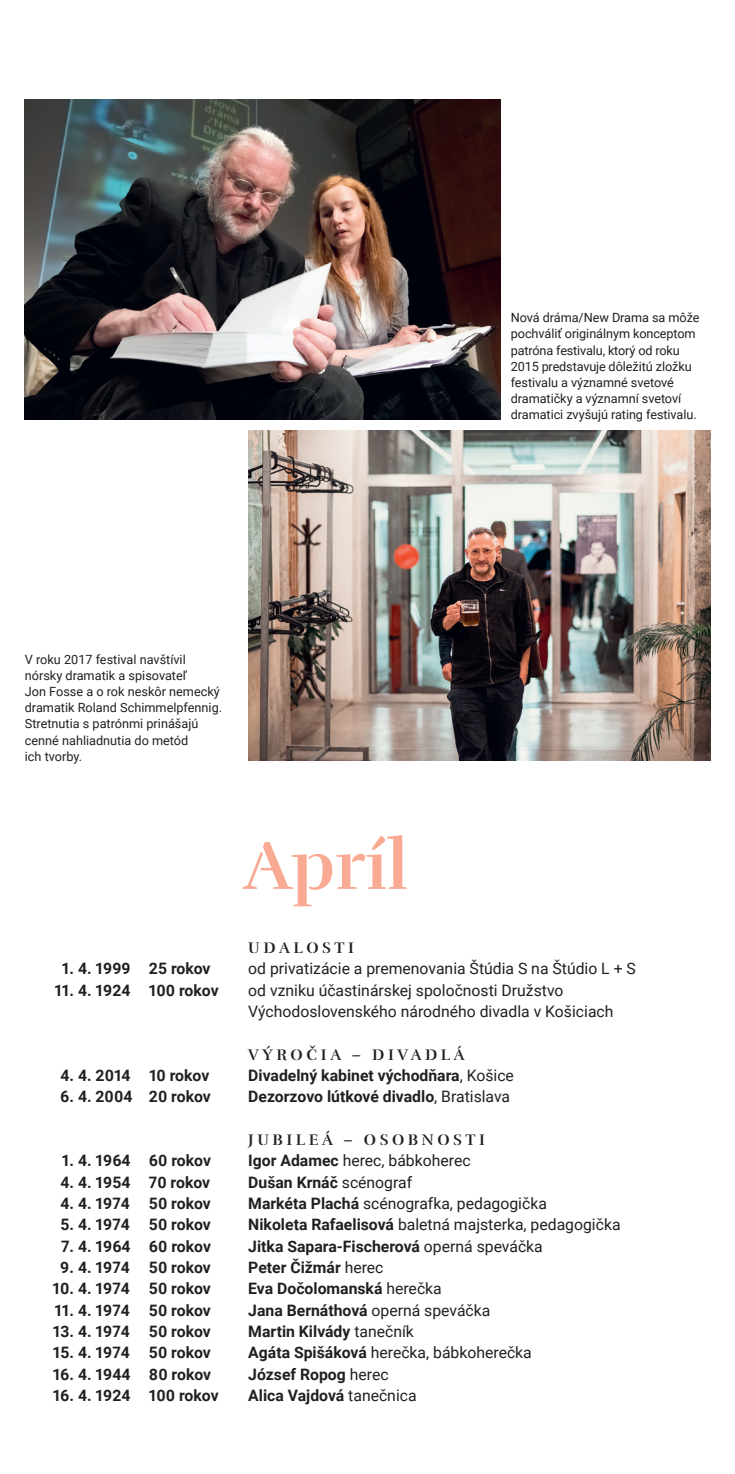
<style>
.page{position:relative;width:735px;height:1474px;background:#fff}
.page>*{position:absolute;margin:0;border:0;box-sizing:border-box;transform-origin:0 0}
.t1{font:70px "Rufina Stencil Alt 02 Bold CE";color:#f8aa93}
.t2{font:700 15.75px "Roboto";color:#231f20}
.t3{font:15.75px/21.3px "Roboto";color:#231f20}
.t4{font:15.75px "Rufina Stencil Alt 02 Bold CE";letter-spacing:.225em;color:#231f20}
.t5{font:12.6px/16.3px "Roboto";letter-spacing:-.005em;color:#231f20}
.s1{font-weight:400}
.s2{font-weight:700}
</style>
<div class="page">
<img style="left:248px;top:430px;width:461px;height:330px">
<img style="left:25px;top:99px;width:475px;height:320px">
<p class="t5" style="left:25px;top:650px;width:199px">V roku 2017 festival navštívil nórsky dramatik a spisovateľ<br>Jon Fosse a o rok neskôr nemecký dramatik Roland Schimmelpfennig.<br>Stretnutia s patrónmi prinášajú cenné nahliadnutia do metód<br>ich tvorby.</p>
<h1 class="t1" style="left:243px;top:819px;width:166px">Apríl</h1>
<p class="t4" style="left:248px;top:937px;width:107px">UDALOSTI</p>
<p class="t5" style="left:510px;top:309px;width:190px">Nová dráma/New Drama sa môže pochváliť originálnym konceptom patróna festivalu, ktorý od roku<br>2015 predstavuje dôležitú zložku festivalu a významné svetové dramatičky a významní svetoví dramatici zvyšujú rating festivalu.</p>
<p class="t2" style="left:62px;top:957px;width:150px">1. 4. 1999 25 rokov</p>
<p class="t3" style="left:248px;top:957px;width:389px">od privatizácie a premenovania Štúdia S na Štúdio L + S</p>
<p class="t2" style="left:54px;top:978px;width:166px">11. 4. 1924 100 rokov</p>
<p class="t3" style="left:248px;top:978px;width:366px">od vzniku účastinárskej spoločnosti Družstvo<br>Východoslovenského národného divadla v Košiciach</p>
<p class="t4" style="left:248px;top:1043px;width:218px">VÝROČIA – DIVADLÁ</p>
<p class="t2" style="left:60px;top:1064px;width:150px">4. 4. 2014 10 rokov</p>
<p class="t2" style="left:248px;top:1064px;width:267px">Divadelný kabinet východňara<span class="s1">, Košice</span></p>
<p class="t2" style="left:60px;top:1085px;width:152px">6. 4. 2004 20 rokov</p>
<p class="t2" style="left:248px;top:1085px;width:263px">Dezorzovo lútkové divadlo<span class="s1">, Bratislava</span></p>
<p class="t4" style="left:248px;top:1129px;width:238px">JUBILEÁ – OSOBNOSTI</p>
<p class="t2" style="left:62px;top:1149px;width:150px">1. 4. 1964 60 rokov</p>
<p class="t3" style="left:248px;top:1149px;width:224px"><span class="s2">Igor Adamec</span> herec, bábkoherec</p>
<p class="t2" style="left:60px;top:1170px;width:151px">4. 4. 1954 70 rokov</p>
<p class="t2" style="left:248px;top:1170px;width:165px">Dušan Krnáč <span class="s1">scénograf</span></p>
<p class="t2" style="left:60px;top:1192px;width:152px">4. 4. 1974 50 rokov</p>
<p class="t3" style="left:248px;top:1191px;width:300px"><span class="s2">Markéta Plachá</span> scénografka, pedagogička</p>
<p class="t2" style="left:60px;top:1213px;width:152px">5. 4. 1974 50 rokov</p>
<p class="t3" style="left:248px;top:1213px;width:373px"><span class="s2">Nikoleta Rafaelisová</span> baletná majsterka, pedagogička</p>
<p class="t2" style="left:61px;top:1234px;width:151px">7. 4. 1964 60 rokov</p>
<p class="t2" style="left:248px;top:1234px;width:296px">Jitka Sapara-Fischerová <span class="s1">operná speváčka</span></p>
<p class="t2" style="left:60px;top:1256px;width:152px">9. 4. 1974 50 rokov</p>
<p class="t2" style="left:248px;top:1256px;width:137px">Peter Čižmár <span class="s1">herec</span></p>
<p class="t2" style="left:53px;top:1277px;width:160px">10. 4. 1974 50 rokov</p>
<p class="t2" style="left:248px;top:1277px;width:195px">Eva Dočolomanská <span class="s1">herečka</span></p>
<p class="t2" style="left:54px;top:1298px;width:158px">11. 4. 1974 50 rokov</p>
<p class="t2" style="left:248px;top:1298px;width:243px">Jana Bernáthová <span class="s1">operná speváčka</span></p>
<p class="t2" style="left:53px;top:1320px;width:159px">13. 4. 1974 50 rokov</p>
<p class="t2" style="left:248px;top:1320px;width:167px">Martin Kilvády <span class="s1">tanečník</span></p>
<p class="t2" style="left:53px;top:1341px;width:159px">15. 4. 1974 50 rokov</p>
<p class="t3" style="left:248px;top:1341px;width:285px"><span class="s2">Agáta Spišáková</span> herečka, bábkoherečka</p>
<p class="t2" style="left:53px;top:1362px;width:160px">16. 4. 1944 80 rokov</p>
<p class="t2" style="left:248px;top:1362px;width:142px">József Ropog <span class="s1">herec</span></p>
<p class="t2" style="left:53px;top:1384px;width:167px">16. 4. 1924 100 rokov</p>
<p class="t2" style="left:248px;top:1384px;width:170px">Alica Vajdová <span class="s1">tanečnica</span></p>
</div>
